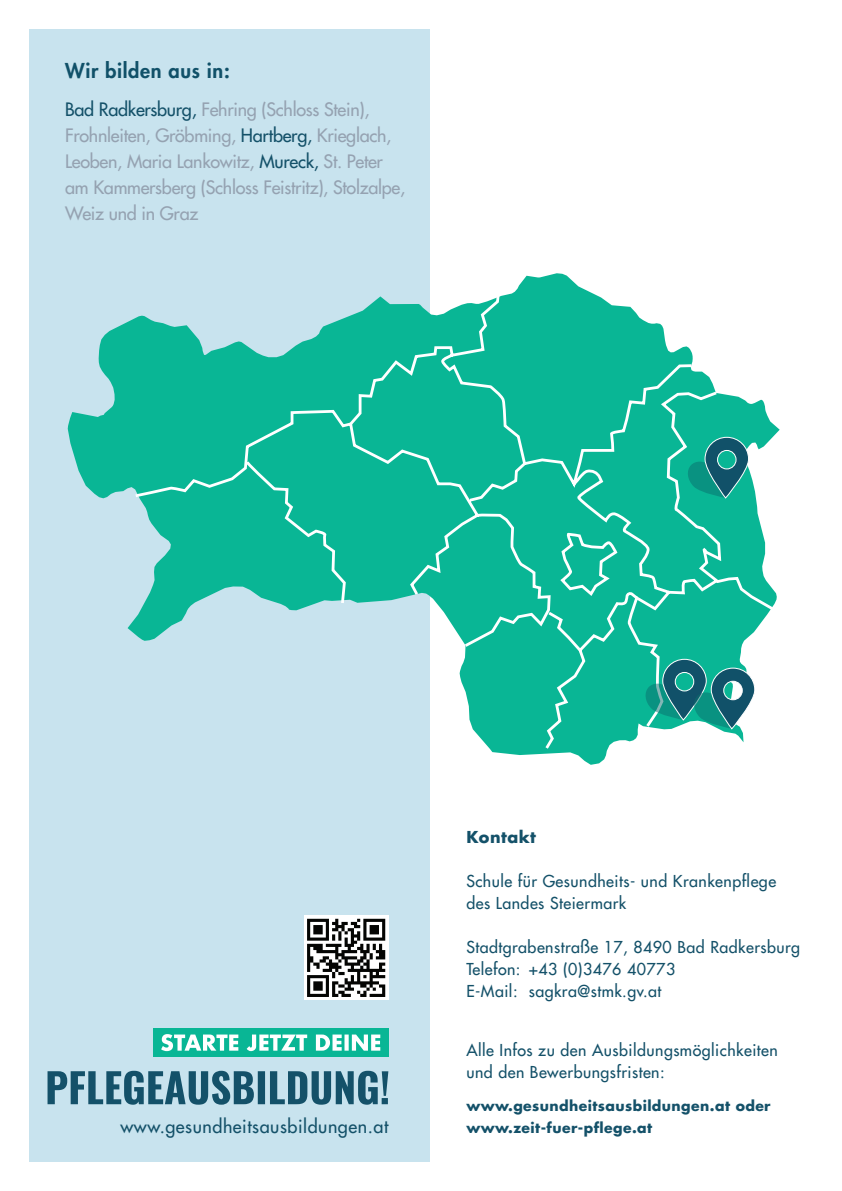
<style>
.page{position:relative;width:842px;height:1191px;background:#fff}
.page>*{position:absolute;margin:0;border:0;box-sizing:border-box;transform-origin:0 0}
.t1{font:800 20px "Futura LT";letter-spacing:.03em;color:#115169}
.t2{font:18px/26px "Futura LT";letter-spacing:-.015em;color:#95a2b1}
.t3{font:18px "Futura LT";letter-spacing:.03em;color:#145169}
.t4{font:16px/22px "Futura LT";letter-spacing:.03em;color:#145169}
.t5{font:700 16px "Futura LT";letter-spacing:.03em;color:#145169}
.t6{font:700 14px/22px "Futura LT";letter-spacing:.03em;color:#145169}
.s1{color:#145169}
</style>
<div class="page">
<div style="left:0;top:0;width:429px;height:1191px;background:#c8e3ee"></div>
<svg style="left:48px;top:1070px;width:340px;height:34px"></svg>
<div style="left:153px;top:1028px;width:236px;height:28px;background:#09b695"></div>
<svg style="left:161px;top:1034px;width:219px;height:17px"></svg>
<svg style="left:68px;top:273px;width:712px;height:492px"></svg>
<svg style="left:133px;top:286px;width:643px;height:466px"></svg>
<svg style="left:686px;top:437px;width:63px;height:61px;background:#1a9088"></svg>
<svg style="left:644px;top:658px;width:111px;height:71px;background:#3b9b96"></svg>
<div style="left:304px;top:915px;width:84px;height:85px;background:#fff"></div>
<svg style="left:307px;top:918px;width:78px;height:79px"></svg>
<div style="left:0;top:0;width:28px;height:1191px;background:#fff"></div>
<div style="left:0;top:0;width:842px;height:28px;background:#fff"></div>
<div style="left:0;top:1162px;width:842px;height:29px;background:#fff"></div>
<p class="t1" style="left:65px;top:58px;width:166px">Wir bilden aus in:</p>
<p class="t2" style="left:65px;top:96px;width:342px"><span class="s1">Bad Radkersburg,</span> Fehring (Schloss Stein), Frohnleiten, Gröbming, <span class="s1">Hartberg,</span> Krieglach, Leoben, Maria Lankowitz, <span class="s1">Mureck,</span> St. Peter am Kammersberg (Schloss Feistritz), Stolzalpe, Weiz und in Graz</p>
<p class="t3" style="left:120px;top:1114px;width:269px">www.gesundheitsausbildungen.at</p>
<p class="t5" style="left:466px;top:826px;width:71px">Kontakt</p>
<p class="t4" style="left:466px;top:870px;width:311px">Schule für Gesundheits- und Krankenpflege des Landes Steiermark</p>
<p class="t4" style="left:466px;top:936px;width:335px">Stadtgrabenstraße 17, 8490 Bad Radkersburg<br>Telefon: +43 (0)3476 40773<br>E-Mail: sagkra@stmk.gv.at</p>
<p class="t4" style="left:466px;top:1038px;width:313px">Alle Infos zu den Ausbildungsmöglichkeiten und den Bewerbungsfristen:</p>
<p class="t6" style="left:466px;top:1094px;width:306px">www.gesundheitsausbildungen.at oder www.zeit-fuer-pflege.at</p>
</div>
